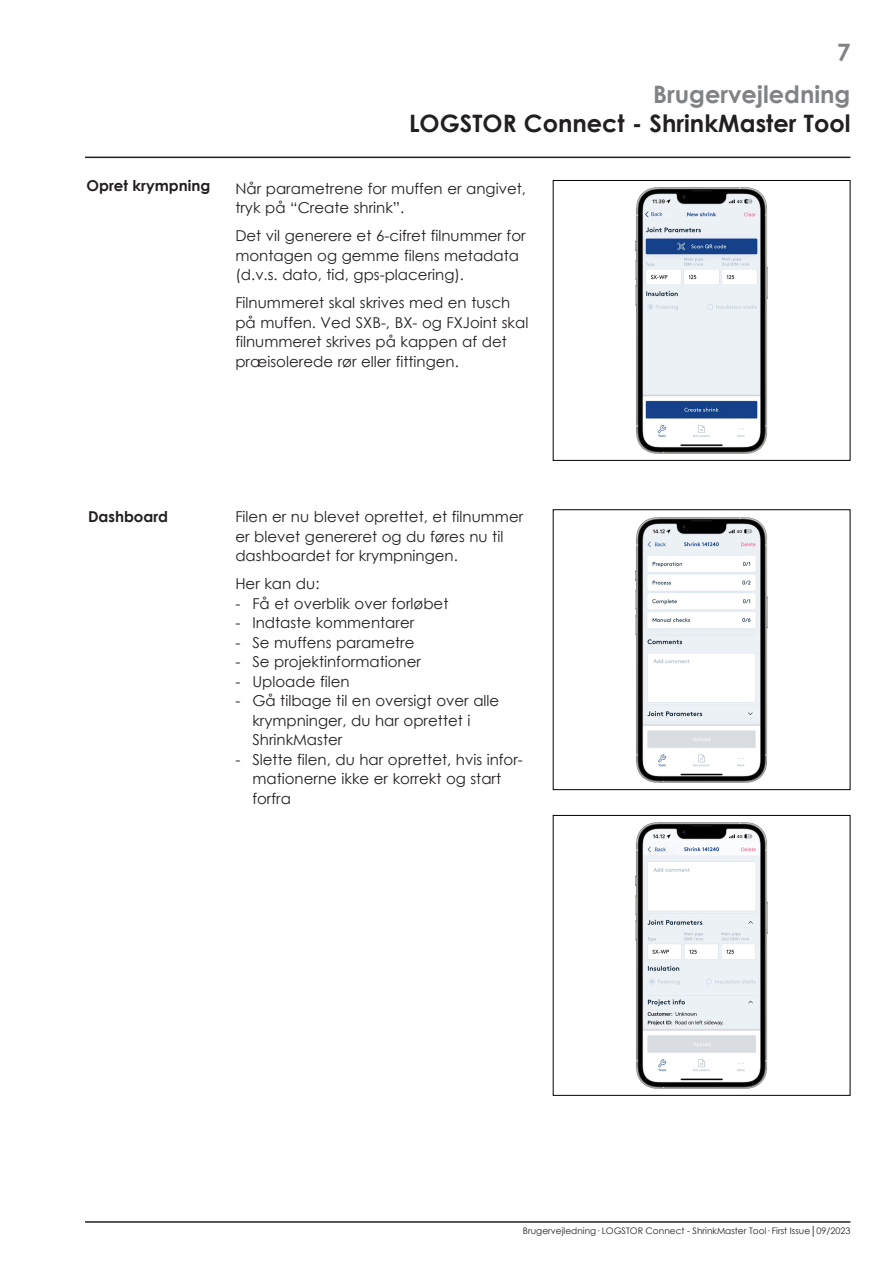
<style>
.page{position:relative;width:893px;height:1263px;background:#fff}
.page>*{position:absolute;margin:0;border:0;box-sizing:border-box;transform-origin:0 0}
.t1{font:700 24px "Century Gothic";color:#231f20}
.t2{font:700 24px/42.5px "Century Gothic";color:#808285;text-align:right}
.t3{font:15px/19.5px "Century Gothic";color:#231f20}
.t4{font:700 15px "Century Gothic";color:#231f20}
.t5{font:9px "Century Gothic";color:#231f20}
</style>
<div class="page">
<hr style="left:85px;top:1221px;width:765px;height:2px;background:#231f20">
<hr style="left:85px;top:157px;width:765px;height:1px;background:#231f20">
<img style="left:636px;top:823px;width:131px;height:265px">
<div style="left:553px;top:815px;width:297px;height:281px;border:1px solid #000"></div>
<img style="left:636px;top:188px;width:131px;height:265px">
<div style="left:553px;top:180px;width:297px;height:281px;border:1px solid #000"></div>
<img style="left:636px;top:517px;width:131px;height:265px">
<div style="left:553px;top:509px;width:297px;height:281px;border:1px solid #000"></div>
<p class="t4" style="left:87px;top:175px;width:125px">Opret krympning</p>
<h1 class="t2" style="left:653px;top:30px;width:199px">7<br>Brugervejledning</h1>
<h1 class="t1" style="left:409px;top:105px;width:443px">LOGSTOR Connect - ShrinkMaster Tool</h1>
<p class="t3" style="left:235px;top:178px;width:292px">Når parametrene for muffen er angivet, tryk på “Create shrink”.</p>
<p class="t3" style="left:235px;top:226px;width:292px">Det vil generere et 6-cifret filnummer for montagen og gemme filens metadata (d.v.s. dato, tid, gps-placering).</p>
<p class="t3" style="left:235px;top:293px;width:294px">Filnummeret skal skrives med en tusch på muffen. Ved SXB-, BX- og FXJoint skal filnummeret skrives på kappen af det præisolerede rør eller fittingen.</p>
<p class="t4" style="left:88px;top:505px;width:82px">Dashboard</p>
<p class="t3" style="left:235px;top:507px;width:289px">Filen er nu blevet oprettet, et filnummer er blevet genereret og du føres nu til dashboardet for krympningen.</p>
<p class="t3" style="left:235px;top:574px;width:86px">Her kan du:</p>
<p class="t3" style="left:235px;top:593px;width:215px">- Få et overblik over forløbet</p>
<p class="t3" style="left:235px;top:613px;width:180px">- Indtaste kommentarer</p>
<p class="t3" style="left:235px;top:632px;width:181px">- Se muffens parametre</p>
<p class="t3" style="left:235px;top:652px;width:187px">- Se projektinformationer</p>
<p class="t3" style="left:235px;top:671px;width:116px">- Uploade filen</p>
<p class="t3" style="left:252px;top:691px;width:248px;text-indent:-17px">- Gå tilbage til en oversigt over alle krympninger, du har oprettet i<br>ShrinkMaster</p>
<p class="t3" style="left:252px;top:749px;width:272px;text-indent:-17px">- Slette filen, du har oprettet, hvis infor&shy;mationerne ikke er korrekt og start forfra</p>
<p class="t5" style="left:523px;top:1225px;width:329px">Brugervejledning· LOGSTOR Connect - ShrinkMaster Tool· First Issue│09/2023</p>
</div>
